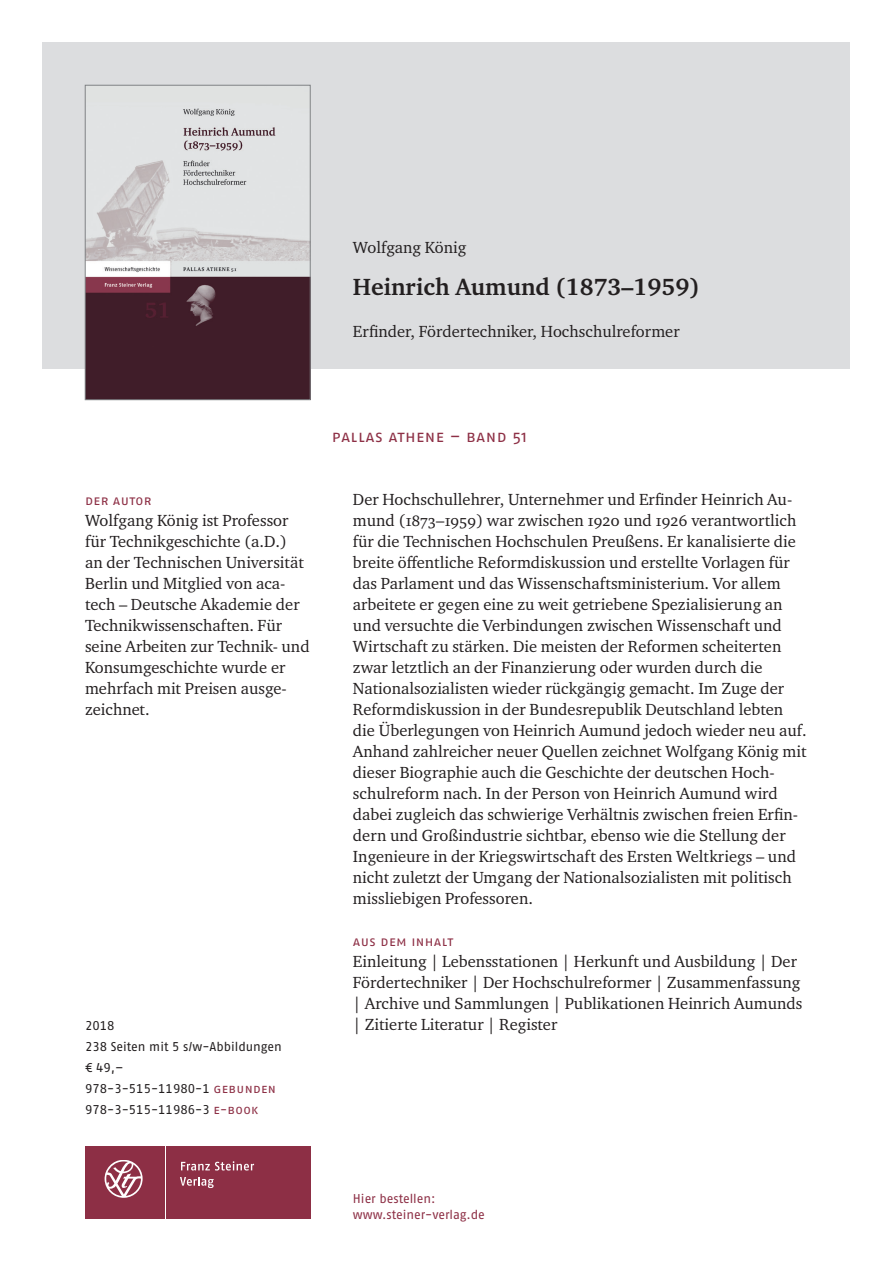
<style>
.page{position:relative;width:893px;height:1263px;background:#fff}
.page>*{position:absolute;margin:0;border:0;box-sizing:border-box;transform-origin:0 0}
.t1{font:700 24px "Charter ITC Pro";color:#231f20}
.t2{font:16.5px/21px "Charter ITC Pro";color:#231f20}
.t3{font:16.5px "Fago Pro";letter-spacing:.025em;color:#8d2f45}
.t4{font:13.5px "Fago Pro";letter-spacing:.025em;color:#8d2f45}
.t5{font:12.75px/21px "Fago Pro";color:#231f20}
.t6{font:12.75px/16.5px "Fago Pro";color:#8d2f45}
.s1{color:#8d2f45}
</style>
<div class="page">
<div style="left:43px;top:43px;width:807px;height:326px;background:#dcdddf"></div>
<div style="left:85px;top:1146px;width:79px;height:72px;background:#8d2f45"></div>
<div style="left:166px;top:1146px;width:144px;height:72px;background:#8d2f45"></div>
<svg style="left:181px;top:1161px;width:73px;height:9px"></svg>
<svg style="left:180px;top:1177px;width:34px;height:11px"></svg>
<svg style="left:105px;top:1160px;width:38px;height:38px"></svg>
<img style="left:87px;top:108px;width:221px;height:290px">
<div style="left:85px;top:85px;width:225px;height:315px;border:1px solid #808285"></div>
<p class="t2" style="left:353px;top:237px;width:115px">Wolfgang König</p>
<h1 class="t1" style="left:353px;top:272px;width:348px">Heinrich Aumund (1873–1959)</h1>
<p class="t2" style="left:353px;top:321px;width:328px">Erfinder, Fördertechniker, Hochschulreformer</p>
<p class="t4" style="left:85px;top:492px;width:68px">Der autor</p>
<p class="t2" style="left:85px;top:510px;width:226px">Wolfgang König ist Professor für Technikgeschichte (a.D.)<br>an der Technischen Universität<br>Berlin und Mitglied von aca&shy;tech – Deutsche Akademie der<br>Technikwissenschaften. Für seine Arbeiten zur Technik- und<br>Konsumgeschichte wurde er mehrfach mit Preisen ausge&shy;zeichnet.</p>
<p class="t5" style="left:85px;top:1015px;width:198px">2018<br>238 Seiten mit 5 s/w-Abbildungen € 49,–<br>978-3-515-11980-1 <span class="s1">gebunden<br></span>978-3-515-11986-3 <span class="s1">e-book</span></p>
<p class="t3" style="left:332px;top:426px;width:197px">Pallas Athene – Band 51</p>
<p class="t2" style="left:353px;top:489px;width:455px">Der Hochschullehrer, Unternehmer und Erfinder Heinrich Au&shy;mund (1873–1959) war zwischen 1920 und 1926 verantwortlich für die Technischen Hochschulen Preußens. Er kanalisierte die breite öffentliche Reformdiskussion und erstellte Vorlagen für das Parlament und das Wissenschaftsministerium. Vor allem arbeitete er gegen eine zu weit getriebene Spezialisierung an und versuchte die Verbindungen zwischen Wissenschaft und Wirtschaft zu stärken. Die meisten der Reformen scheiterten zwar letztlich an der Finanzierung oder wurden durch die Nationalsozialisten wieder rückgängig gemacht. Im Zuge der Reformdiskussion in der Bundesrepublik Deutschland lebten die Überlegungen von Heinrich Aumund jedoch wieder neu auf.<br>Anhand zahlreicher neuer Quellen zeichnet Wolfgang König mit dieser Biographie auch die Geschichte der deutschen Hoch&shy;schulreform nach. In der Person von Heinrich Aumund wird dabei zugleich das schwierige Verhältnis zwischen freien Erfin&shy;dern und Großindustrie sichtbar, ebenso wie die Stellung der Ingenieure in der Kriegswirtschaft des Ersten Weltkriegs – und nicht zuletzt der Umgang der Nationalsozialisten mit politisch missliebigen Professoren.</p>
<p class="t4" style="left:353px;top:933px;width:102px">Aus d em Inhalt</p>
<p class="t2" style="left:353px;top:951px;width:451px">Einleitung | Lebensstationen | Herkunft und Ausbildung | Der Fördertechniker | Der Hochschulreformer | Zusammenfassung | Archive und Sammlungen | Publikationen Heinrich Aumunds | Zitierte Literatur | Register</p>
<p class="t6" style="left:353px;top:1190px;width:134px">Hier bestellen: www.steiner-verlag.de</p>
</div>
